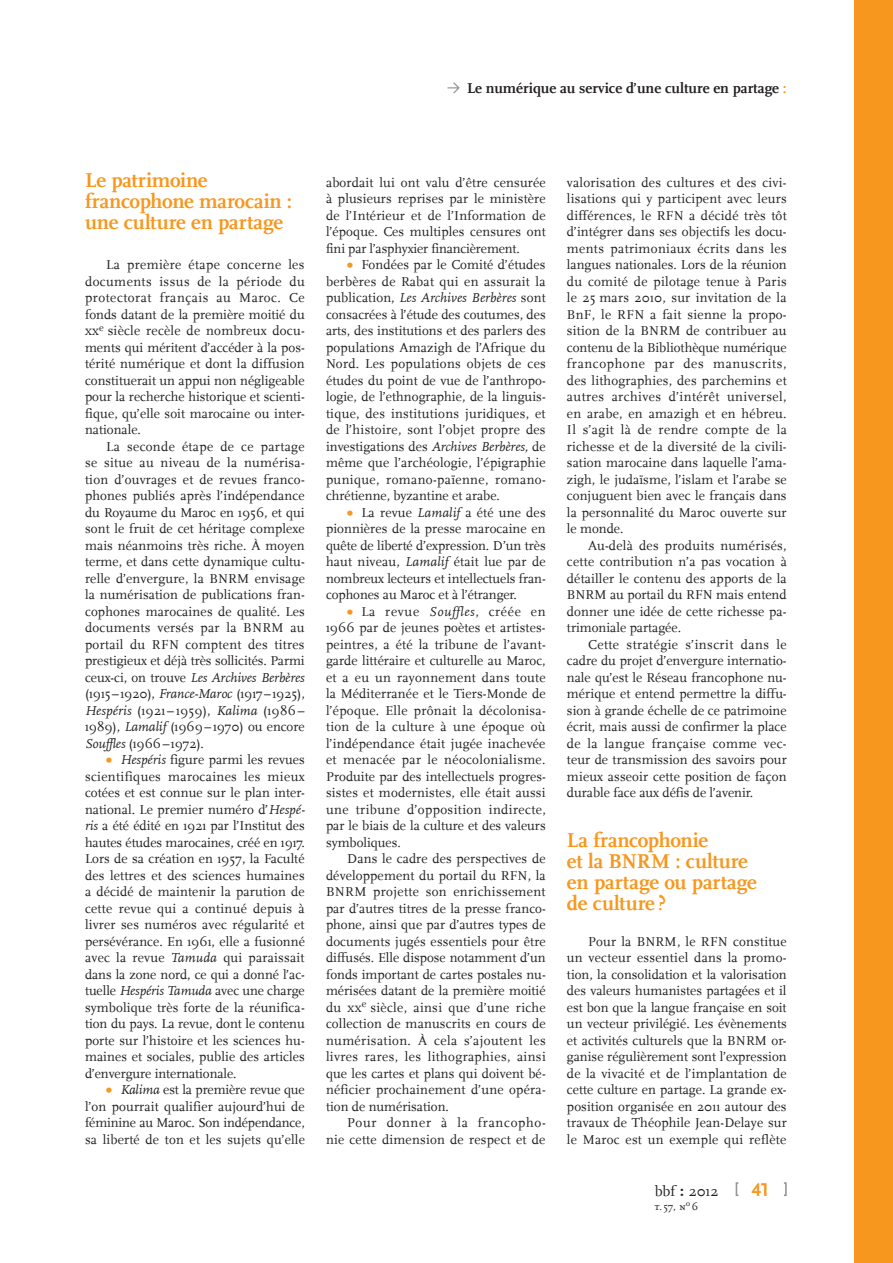
<style>
.page{position:relative;width:893px;height:1263px;background:#fff}
.page>*{position:absolute;margin:0;border:0;box-sizing:border-box;transform-origin:0 0}
.D_-_inter_1{font:700 21px/21px "Scala";letter-spacing:-.005em;color:#f7971d}
.t1{font:700 19.5px "Scala Sans LF";color:#f7971d}
.Titre_courant{font:700 15px "Scala";color:#231f20}
.t2{font:15px "Scala";letter-spacing:.005em;color:#231f20}
.D_-_TEXTE{font:13.5px/16.5px "Scala";letter-spacing:.01em;color:#231f20;text-align:justify}
.D_-_énumération{font:13.5px/16.5px "Scala";color:#231f20;text-align:justify}
.t3{font:10.5px "Scala Caps";color:#231f20}
.s1{color:#f7971d}
.s2{font-family:"Scala Caps"}
.s3{font-style:italic}
.s4{font-family:"Scala Sans";font-weight:700;font-size:16.5px;color:#f7971d}
.s5{font-family:"Scala Sans";font-weight:700}
</style>
<div class="page">
<svg style="left:736px;top:1182px;width:2px;height:14px"></svg>
<svg style="left:784px;top:1182px;width:3px;height:14px"></svg>
<div style="left:855px;top:0;width:38px;height:1263px;background:#f7971d"></div>
<svg style="left:447px;top:83px;width:13px;height:10px"></svg>
<p class="Titre_courant" style="left:467px;top:80px;width:321px">Le numérique au service d’une culture en partage <span class="s1">:</span></p>
<p class="D_-_inter_1" style="left:85px;top:169px;width:209px">Le patrimoine francophone marocain : une culture en partage</p>
<p class="D_-_TEXTE" style="left:85px;top:257px;width:221px;text-indent:21px">La première étape concerne les documents issus de la période du protectorat français au Maroc. Ce fonds datant de la première moitié du <span class="s2">xx</span><sup>e</sup> siècle recèle de nombreux docu&shy;ments qui méritent d’accéder à la pos&shy;térité numérique et dont la diffusion constituerait un appui non négligeable pour la recherche historique et scienti&shy;fique, qu’elle soit marocaine ou inter&shy;nationale.</p>
<p class="D_-_TEXTE" style="left:85px;top:438px;width:221px;text-indent:21px">La seconde étape de ce partage se situe au niveau de la numérisa&shy;tion d’ouvrages et de revues franco&shy;phones publiés après l’indépendance du Royaume du Maroc en 1956, et qui sont le fruit de cet héritage complexe mais néanmoins très riche. À moyen terme, et dans cette dynamique cultu&shy;relle d’envergure, la BNRM envisage la numérisation de publications fran&shy;cophones marocaines de qualité. Les documents versés par la BNRM au portail du RFN comptent des titres prestigieux et déjà très sollicités. Parmi ceux-ci, on trouve <span class="s3">Les Archives Berbères </span>(1915–1920), <span class="s3">France-Maroc</span> (1917–1925), <span class="s3">Hespéris</span> (1921 – 1959), <span class="s3">Kalima</span> (1986 – 1989), <span class="s3">Lamalif</span> (1969–1970) ou encore <span class="s3">Souffles</span> (1966–1972).</p>
<p class="D_-_énumération" style="left:85px;top:752px;width:221px;text-indent:21px"><span class="s4">•</span> <span class="s3">Hespéris</span> figure parmi les revues scientifiques marocaines les mieux cotées et est connue sur le plan inter&shy;national. Le premier numéro d’<span class="s3">Hespé&shy;ris</span> a été édité en 1921 par l’Institut des hautes études marocaines, créé en 1917.<br>Lors de sa création en 1957, la Faculté des lettres et des sciences humaines a décidé de maintenir la parution de cette revue qui a continué depuis à livrer ses numéros avec régularité et persévérance. En 1961, elle a fusionné avec la revue <span class="s3">Tamuda</span> qui paraissait dans la zone nord, ce qui a donné l’ac&shy;tuelle <span class="s3">Hespéris Tamuda</span> avec une charge symbolique très forte de la réunifica&shy;tion du pays. La revue, dont le contenu porte sur l’histoire et les sciences hu&shy;maines et sociales, publie des articles d’envergure internationale.</p>
<p class="D_-_énumération" style="left:85px;top:1082px;width:221px;text-indent:21px"><span class="s4">•</span> <span class="s3">Kalima</span> est la première revue que l’on pourrait qualifier aujourd’hui de féminine au Maroc. Son indépendance, sa liberté de ton et les sujets qu’elle</p>
<p class="D_-_énumération" style="left:326px;top:174px;width:221px">abordait lui ont valu d’être censurée à plusieurs reprises par le ministère de l’Intérieur et de l’Information de l’époque. Ces multiples censures ont fini par l’asphyxier financièrement.</p>
<p class="D_-_énumération" style="left:326px;top:257px;width:221px;text-indent:21px"><span class="s4">•</span> Fondées par le Comité d’études berbères de Rabat qui en assurait la publication, <span class="s3">Les Archives Berbères</span> sont consacrées à l’étude des coutumes, des arts, des institutions et des parlers des populations Amazigh de l’Afrique du Nord. Les populations objets de ces études du point de vue de l’anthropo&shy;logie, de l’ethnographie, de la linguis&shy;tique, des institutions juridiques, et de l’histoire, sont l’objet propre des investigations des <span class="s3">Archives Berbères,</span> de même que l’archéologie, l’épigraphie punique, romano-païenne, romano&shy;chrétienne, byzantine et arabe.</p>
<p class="D_-_énumération" style="left:326px;top:504px;width:221px;text-indent:21px"><span class="s4">•</span> La revue <span class="s3">Lamalif</span> a été une des pionnières de la presse marocaine en quête de liberté d’expression. D’un très haut niveau, <span class="s3">Lamalif</span> était lue par de nombreux lecteurs et intellectuels fran&shy;cophones au Maroc et à l’étranger.</p>
<p class="D_-_énumération" style="left:326px;top:603px;width:221px;text-indent:21px"><span class="s4">•</span> La revue <span class="s3">Souffles</span>, créée en 1966 par de jeunes poètes et artistes&shy;peintres, a été la tribune de l’avant&shy;garde littéraire et culturelle au Maroc, et a eu un rayonnement dans toute la Méditerranée et le Tiers-Monde de l’époque. Elle prônait la décolonisa&shy;tion de la culture à une époque où l’indépendance était jugée inachevée et menacée par le néocolonialisme.<br>Produite par des intellectuels progres&shy;sistes et modernistes, elle était aussi une tribune d’opposition indirecte, par le biais de la culture et des valeurs symboliques.</p>
<p class="D_-_TEXTE" style="left:326px;top:851px;width:221px;text-indent:21px">Dans le cadre des perspectives de développement du portail du RFN, la BNRM projette son enrichissement par d’autres titres de la presse franco&shy;phone, ainsi que par d’autres types de documents jugés essentiels pour être diffusés. Elle dispose notamment d’un fonds important de cartes postales nu&shy;mérisées datant de la première moitié du <span class="s2">xx</span><sup>e</sup> siècle, ainsi que d’une riche collection de manuscrits en cours de numérisation. À cela s’ajoutent les livres rares, les lithographies, ainsi que les cartes et plans qui doivent bé&shy;néficier prochainement d’une opéra&shy;tion de numérisation.</p>
<p class="D_-_TEXTE" style="left:326px;top:1115px;width:221px;text-align:right">Pour donner à la francopho&shy;nie cette dimension de respect et de</p>
<p class="D_-_TEXTE" style="left:567px;top:174px;width:221px">valorisation des cultures et des civi&shy;lisations qui y participent avec leurs différences, le RFN a décidé très tôt d’intégrer dans ses objectifs les docu&shy;ments patrimoniaux écrits dans les langues nationales. Lors de la réunion du comité de pilotage tenue à Paris le 25 mars 2010, sur invitation de la BnF, le RFN a fait sienne la propo&shy;sition de la BNRM de contribuer au contenu de la Bibliothèque numérique francophone par des manuscrits, des lithographies, des parchemins et autres archives d’intérêt universel, en arabe, en amazigh et en hébreu.<br>Il s’agit là de rendre compte de la richesse et de la diversité de la civili&shy;sation marocaine dans laquelle l’ama&shy;zigh, le judaïsme, l’islam et l’arabe se conjuguent bien avec le français dans la personnalité du Maroc ouverte sur le monde.</p>
<p class="D_-_TEXTE" style="left:567px;top:537px;width:221px;text-indent:21px">Au-delà des produits numérisés, cette contribution n’a pas vocation à détailler le contenu des apports de la BNRM au portail du RFN mais entend donner une idée de cette richesse pa&shy;trimoniale partagée.</p>
<p class="D_-_TEXTE" style="left:567px;top:636px;width:221px;text-indent:21px">Cette stratégie s’inscrit dans le cadre du projet d’envergure internatio&shy;nale qu’est le Réseau francophone nu&shy;mérique et entend permettre la diffu&shy;sion à grande échelle de ce patrimoine écrit, mais aussi de confirmer la place de la langue française comme vec&shy;teur de transmission des savoirs pour mieux asseoir cette position de façon durable face aux défis de l’avenir.</p>
<p class="D_-_inter_1" style="left:567px;top:829px;width:191px">La francophonie<br>et la BNRM : culture en partage ou partage de culture ?</p>
<p class="D_-_TEXTE" style="left:567px;top:933px;width:221px;text-indent:21px">Pour la BNRM, le RFN constitue un vecteur essentiel dans la promo&shy;tion, la consolidation et la valorisation des valeurs humanistes partagées et il est bon que la langue française en soit un vecteur privilégié. Les évènements et activités culturels que la BNRM or&shy;ganise régulièrement sont l’expression de la vivacité et de l’implantation de cette culture en partage. La grande ex&shy;position organisée en 2011 autour des travaux de Théophile Jean-Delaye sur le Maroc est un exemple qui reflète</p>
<p class="t2" style="left:655px;top:1183px;width:65px">bbf <span class="s5">:</span> 2012</p>
<p class="t1" style="left:752px;top:1179px;width:20px">41</p>
<p class="t3" style="left:655px;top:1200px;width:45px">t. 57, n<sup>o</sup> 6</p>
</div>
